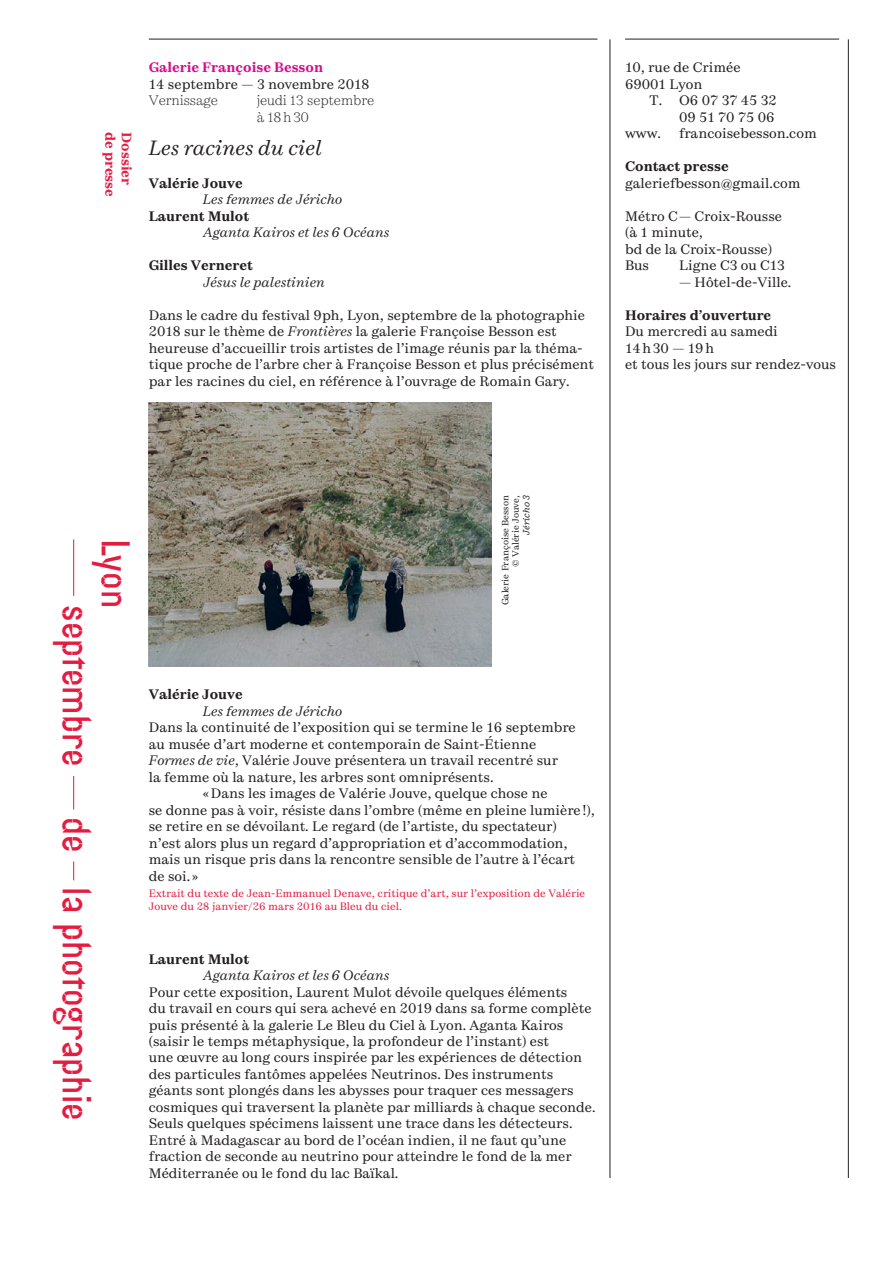
<style>
.page{position:relative;width:893px;height:1263px;background:#fff}
.page>*{position:absolute;margin:0;border:0;box-sizing:border-box;transform-origin:0 0}
.t1{font:42px/39px "Caporal";color:#e31c41}
.t2{font:italic 20.25px "Cardone";color:#231f20}
.t3{font:13.5px/16.5px "Cardone";color:#231f20}
.t4{font:italic 13.5px "Cardone";color:#231f20}
.t5{font:700 13.5px "Cardone";color:#231f20}
.t6{font:300 13.5px/16.5px "Cardone";color:#231f20}
.t7{font:700 13.5px "Cardone";color:#d70c8c}
.t8{font:700 13.5px "Cardone";color:#e31c41}
.t9{font:10.5px/12.8px "Cardone";color:#e31c41}
.t10{font:9px/10.5px "Cardone";color:#231f20;text-align:right}
.t11{font:italic 9px "Cardone Micro";color:#231f20}
.s1{font-style:italic}
</style>
<div class="page">
<hr style="left:73px;top:539px;width:1px;height:57px;background:#e31c41">
<hr style="left:73px;top:776px;width:1px;height:33px;background:#e31c41">
<svg style="left:73px;top:861px;width:1px;height:19px"></svg>
<hr style="left:149px;top:39px;width:448px;height:1px;background:#231f20">
<img style="left:149px;top:402px;width:342px;height:264px">
<hr style="left:610px;top:39px;width:1px;height:1139px;background:#231f20">
<hr style="left:848px;top:39px;width:1px;height:1139px;background:#231f20">
<hr style="left:625px;top:39px;width:214px;height:1px;background:#231f20">
<p class="t8" style="left:118px;top:132px;width:67px;rotate:90deg">de presse</p>
<p class="t8" style="left:135px;top:132px;width:54px;rotate:90deg">Dossier</p>
<p class="t7" style="left:149px;top:59px;width:176px">Galerie Françoise Besson</p>
<p class="t3" style="left:149px;top:76px;width:222px">14 septembre — 3 novembre 2018</p>
<p class="t6" style="left:149px;top:92px;width:71px">Vernissage</p>
<p class="t6" style="left:257px;top:92px;width:119px">jeudi 13 septembre à 18h30</p>
<h2 class="t2" style="left:149px;top:132px;width:175px">Les racines du ciel</h2>
<p class="t5" style="left:149px;top:175px;width:95px">Valérie Jouve</p>
<p class="t4" style="left:203px;top:189px;width:141px">Les femmes de Jéricho</p>
<p class="t5" style="left:149px;top:208px;width:102px">Laurent Mulot</p>
<p class="t4" style="left:203px;top:222px;width:188px">Aganta Kairos et les 6 Océans</p>
<p class="t5" style="left:149px;top:257px;width:106px">Gilles Verneret</p>
<p class="t4" style="left:203px;top:271px;width:123px">Jésus le palestinien</p>
<p class="t3" style="left:149px;top:307px;width:447px">Dans le cadre du festival 9ph, Lyon, septembre de la photographie 2018 sur le thème de <span class="s1">Frontières</span> la galerie Françoise Besson est heureuse d’accueillir trois artistes de l’image réunis par la théma&shy;tique proche de l’arbre cher à Françoise Besson et plus précisément par les racines du ciel, en référence à l’ouvrage de Romain Gary.</p>
<p class="t3" style="left:625px;top:59px;width:117px">10, rue de Crimée<br>69001 Lyon</p>
<p class="t3" style="left:649px;top:92px;width:129px">T. O6 07 37 45 32</p>
<p class="t3" style="left:679px;top:109px;width:97px">09 51 70 75 06</p>
<p class="t3" style="left:625px;top:125px;width:37px">www.</p>
<p class="t3" style="left:679px;top:125px;width:139px">francoisebesson.com</p>
<p class="t5" style="left:625px;top:158px;width:105px">Contact presse</p>
<p class="t3" style="left:625px;top:175px;width:177px">galeriefbesson@gmail.com</p>
<p class="t3" style="left:625px;top:208px;width:158px">Métro C— Croix-Rousse (à 1 minute,<br>bd de la Croix-Rousse)<br>Bus</p>
<p class="t3" style="left:679px;top:257px;width:107px">Ligne C3 ou C13</p>
<p class="t3" style="left:679px;top:274px;width:114px">— Hôtel-de-Ville.</p>
<p class="t5" style="left:625px;top:307px;width:148px">Horaires d’ouverture</p>
<p class="t3" style="left:625px;top:323px;width:212px">Du mercredi au samedi<br>14h30 — 19h<br>et tous les jours sur rendez-vous</p>
<h1 class="t1" style="left:137px;top:605px;width:516px;text-indent:-66px;rotate:90deg">Lyon<br>septembre de la photographie</h1>
<p class="t10" style="left:500px;top:605px;width:111px;rotate:-90deg">Galerie Françoise Besson © Valérie Jouve,</p>
<p class="t11" style="left:521px;top:535px;width:41px;rotate:-90deg">Jéricho 3</p>
<p class="t5" style="left:149px;top:686px;width:95px">Valérie Jouve</p>
<p class="t4" style="left:203px;top:700px;width:141px">Les femmes de Jéricho</p>
<p class="t3" style="left:149px;top:719px;width:428px">Dans la continuité de l’exposition qui se termine le 16 septembre</p>
<p class="t3" style="left:149px;top:736px;width:389px">au musée d’art moderne et contemporain de Saint-Étienne</p>
<p class="t3" style="left:149px;top:752px;width:411px"><span class="s1">Formes de vie</span>, Valérie Jouve présentera un travail recentré sur</p>
<p class="t3" style="left:149px;top:769px;width:346px">la femme où la nature, les arbres sont omniprésents.</p>
<p class="t3" style="left:203px;top:785px;width:346px">«Dans les images de Valérie Jouve, quelque chose ne</p>
<p class="t3" style="left:149px;top:802px;width:448px">se donne pas à voir, résiste dans l’ombre (même en pleine lumière!),</p>
<p class="t3" style="left:149px;top:818px;width:410px">se retire en se dévoilant. Le regard (de l’artiste, du spectateur)</p>
<p class="t3" style="left:149px;top:835px;width:420px">n’est alors plus un regard d’appropriation et d’accommodation,</p>
<p class="t3" style="left:149px;top:851px;width:428px">mais un risque pris dans la rencontre sensible de l’autre à l’écart</p>
<p class="t3" style="left:149px;top:868px;width:51px">de soi. »</p>
<p class="t9" style="left:149px;top:887px;width:438px">Extrait du texte de Jean-Emmanuel Denave, critique d’art, sur l’exposition de Valérie<br>Jouve du 28 janvier/26 mars 2016 au Bleu du ciel.</p>
<p class="t5" style="left:149px;top:950px;width:102px">Laurent Mulot</p>
<p class="t4" style="left:203px;top:964px;width:188px">Aganta Kairos et les 6 Océans</p>
<p class="t3" style="left:149px;top:983px;width:448px">Pour cette exposition, Laurent Mulot dévoile quelques éléments<br>du travail en cours qui sera achevé en 2019 dans sa forme complète puis présenté à la galerie Le Bleu du Ciel à Lyon. Aganta Kairos (saisir le temps métaphysique, la profondeur de l’instant) est<br>une œuvre au long cours inspirée par les expériences de détection des particules fantômes appelées Neutrinos. Des instruments géants sont plongés dans les abysses pour traquer ces messagers cosmiques qui traversent la planète par milliards à chaque seconde.<br>Seuls quelques spécimens laissent une trace dans les détecteurs.<br>Entré à Madagascar au bord de l’océan indien, il ne faut qu’une fraction de seconde au neutrino pour atteindre le fond de la mer Méditerranée ou le fond du lac Baïkal.</p>
</div>
